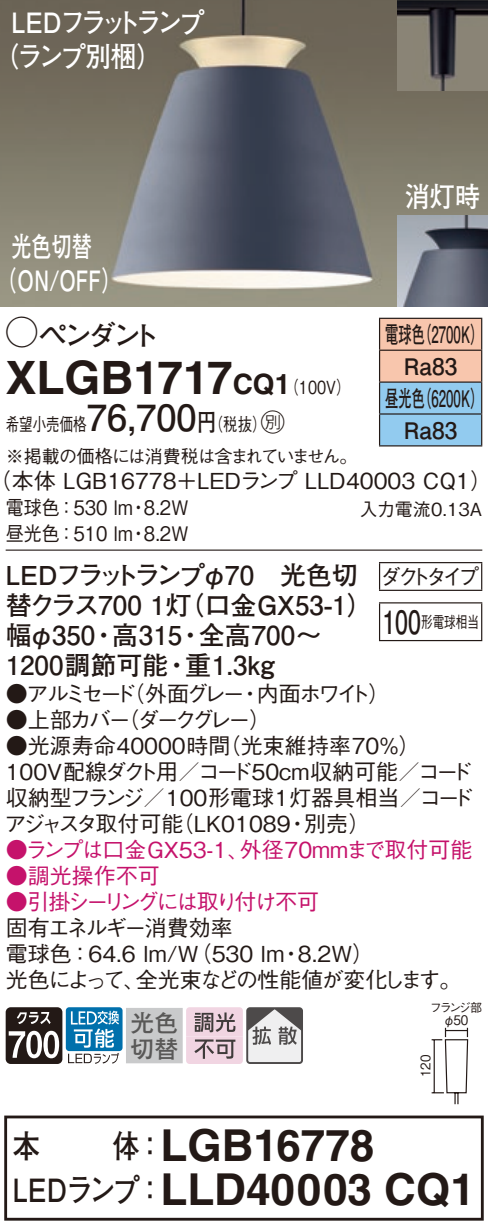
<style>
.page{position:relative;width:488px;height:1232px;background:#fff}
.page>*{position:absolute;margin:0;border:0;box-sizing:border-box;transform-origin:0 0}
.t1{font:700 46px "Helvetica LT Std";color:#231916}
.t2{font:700 44px "Helvetica LT Std";color:#231916}
.t3{font:700 36px "Futo Go B101 Pro";color:#231916}
.t4{font:700 32px "Futo Go B101 Pro";color:#231916;scale:.85 1}
.t5{font:700 32px "Futo Go B101 Pro";color:#231916;scale:.72 1}
.t6{font:700 28px/34px "Futo Go B101 Pro";letter-spacing:-.12em;color:#fff;scale:.9 1}
.t7{font:700 28px/34px "Futo Go B101 Pro";color:#fff;text-align:center;scale:.72 1}
.t8{font:700 28px "Futo Go B101 Pro";letter-spacing:-.13em;color:#231916}
.t9{font:700 28px "Futo Go B101 Pro";color:#fff;scale:.9 1}
.t10{font:700 28px "Helvetica LT Std";color:#231916}
.t11{font:700 26px "Futo Go B101 Pro";color:#231916}
.t12{font:700 26px "Futo Go B101 Pro";letter-spacing:-.11em;color:#231916}
.t13{font:24px/26px "Futo Go B101 Pro Bold 90 pv RKSJ H";color:#595857}
.t14{font:24px "Ford Classification 1";color:#231916}
.t15{font:700 22.8px/32px "Futo Go B101 Pro";color:#231916;scale:.58 1}
.t16{font:700 22.8px "Futo Go B101 Pro";color:#231916}
.t17{font:500 22px/26px "Gothic BBB Pro";color:#231916}
.t18{font:500 22px "Gothic BBB Pro";color:#c5126b}
.t19{font:500 22px "Gothic BBB Pro";letter-spacing:-.125em;color:#c5126b}
.t20{font:500 22px/26px "Gothic BBB Pro";letter-spacing:-.195em;color:#231916}
.t21{font:500 22px "Gothic BBB Pro";letter-spacing:-.075em;color:#231916}
.t22{font:500 22px "Gothic BBB Pro";letter-spacing:-.135em;color:#231916}
.t23{font:500 22px "Gothic BBB Pro";letter-spacing:-.03em;color:#c5126b}
.t24{font:500 22px "Gothic BBB Pro";color:#231916;scale:.94 1}
.t25{font:500 20px "Gothic BBB Pro";color:#231916;scale:.9 1}
.t26{font:500 18px/31.6px "Gothic BBB Pro";letter-spacing:-.04em;color:#231916;scale:.75 1}
.t27{font:500 18px "Gothic BBB Pro";letter-spacing:-.015em;color:#231916;scale:.8 1}
.t28{font:500 18px "Gothic BBB Pro";letter-spacing:-.015em;color:#231916}
.t29{font:500 16px "Gothic BBB Pro";color:#231916;scale:.72 1}
.t30{font:13.2px "Gothic BBB Pro Medium 90 pv RKSJ H";color:#231916;scale:.9 1}
.t31{font:12px "Gothic BBB Pro Medium 90 pv RKSJ H";letter-spacing:-.185em;color:#231916}
.s1{font-family:"Ford Classification 1";font-weight:400;font-size:32px}
.s2{font-family:"Helvetica LT Std";font-weight:700;font-size:28px}
.s3{font-family:"Gothic BBB Pro";font-weight:500;font-size:18px}
.s4{font-family:"Futo Go B101 Pro";font-weight:700;font-size:24px}
</style>
<div class="page">
<img style="left:0;top:0;width:488px;height:306px">
<img style="left:397px;top:215px;width:91px;height:91px">
<img style="left:397px;top:0;width:91px;height:91px">
<svg style="left:380px;top:319px;width:101px;height:126px;background:#c3c7cc"></svg>
<hr style="left:379px;top:317px;width:103px;height:2px;background:#231916">
<hr style="left:379px;top:319px;width:1px;height:30px;background:#231916">
<hr style="left:481px;top:319px;width:1px;height:30px;background:#231916">
<hr style="left:379px;top:349px;width:103px;height:2px;background:#231916">
<hr style="left:379px;top:351px;width:1px;height:30px;background:#231916">
<hr style="left:481px;top:351px;width:1px;height:30px;background:#231916">
<hr style="left:379px;top:381px;width:103px;height:2px;background:#231916">
<hr style="left:379px;top:382px;width:1px;height:31px;background:#231916">
<hr style="left:481px;top:382px;width:1px;height:31px;background:#231916">
<hr style="left:379px;top:413px;width:103px;height:1px;background:#231916">
<hr style="left:379px;top:414px;width:1px;height:31px;background:#231916">
<hr style="left:481px;top:414px;width:1px;height:31px;background:#231916">
<hr style="left:379px;top:445px;width:103px;height:1px;background:#231916">
<hr style="left:6px;top:549px;width:476px;height:1px;background:#231916">
<svg style="left:379px;top:563px;width:1px;height:26px"></svg>
<hr style="left:379px;top:562px;width:103px;height:1px;background:#231916">
<svg style="left:481px;top:563px;width:1px;height:26px"></svg>
<hr style="left:379px;top:589px;width:103px;height:2px;background:#231916">
<hr style="left:379px;top:603px;width:1px;height:37px;background:#231916">
<hr style="left:379px;top:602px;width:103px;height:1px;background:#231916">
<hr style="left:481px;top:603px;width:1px;height:37px;background:#231916">
<hr style="left:379px;top:639px;width:103px;height:2px;background:#231916">
<svg style="left:431px;top:1027px;width:37px;height:78px"></svg>
<svg style="left:6px;top:1007px;width:56px;height:56px"></svg>
<div style="left:66px;top:1006px;width:56px;height:44px;background:linear-gradient(to right,#0070ac,#0070ac);border-radius:3px"></div>
<svg style="left:68px;top:1010px;width:51px;height:53px"></svg>
<div style="left:127px;top:1008px;width:55px;height:54px;background:#c9cacb"></div>
<div style="left:126px;top:1007px;width:57px;height:56px;border:1px solid #c9cacb"></div>
<svg style="left:186px;top:1007px;width:114px;height:56px"></svg>
<div style="left:246px;top:1006px;width:57px;height:57px;border:2px solid #4d4a4a;border-radius:3px"></div>
<div style="left:4px;top:1115px;width:479px;height:105px;border:3px solid #231916"></div>
<p class="t6" style="left:-7px;top:2px;width:236px;text-indent:18px">LEDフラットランプ（ランプ別梱(</p>
<p class="t7" style="left:-3px;top:226px;width:175px">光色切替（ON/OFF(</p>
<p class="t9" style="left:404px;top:173px;width:86px">消灯時</p>
<p class="t8" style="left:6px;top:312px;width:156px"><span class="s1">A</span>ペンダント</p>
<p class="t15" style="left:418px;top:315px;width:115px">（2700 (K</p>
<p class="t15" style="left:385px;top:315px;width:70px">電球色</p>
<p class="t16" style="left:403px;top:348px;width:55px">Ra83</p>
<p class="t15" style="left:418px;top:379px;width:115px">（6200 (K</p>
<h1 class="t1" style="left:6px;top:349px;width:228px">XLGB1717</h1>
<p class="t10" style="left:233px;top:367px;width:43px">CQ</p>
<p class="t27" style="left:275px;top:372px;width:96px">（<span class="s2">1</span> 100 (V</p>
<p class="t15" style="left:403px;top:379px;width:94px;text-indent:-19px">昼光色<br>Ra83</p>
<h3 class="t3" style="left:87px;top:389px;width:111px">76,700</h3>
<p class="t14" style="left:252px;top:410px;width:34px">C<span class="s3">）</span></p>
<p class="t27" style="left:197px;top:410px;width:70px">（<span class="s4">円</span>税抜</p>
<p class="t26" style="left:6px;top:406px;width:470px">希望小売価格<br>※掲載の価格には消費税は含まれていません。</p>
<p class="t17" style="left:-10px;top:465px;width:503px">（本体 LGB16778＋LEDランプ LLD40003 CQ1(</p>
<p class="t25" style="left:144px;top:492px;width:51px">8.2W</p>
<p class="t25" style="left:6px;top:492px;width:143px">電球色：530 lm</p>
<p class="t28" style="left:359px;top:494px;width:124px">入力電流0.13A</p>
<p class="t25" style="left:129px;top:492px;width:21px">・</p>
<p class="t25" style="left:6px;top:518px;width:143px">昼光色：510 lm</p>
<p class="t25" style="left:144px;top:518px;width:51px">8.2W</p>
<p class="t25" style="left:129px;top:518px;width:21px">・</p>
<p class="t12" style="left:6px;top:554px;width:354px">LEDフラットランプφ70　光色切</p>
<p class="t11" style="left:6px;top:584px;width:369px">替クラス700 （灯1 口金GX53-1(</p>
<p class="t11" style="left:199px;top:614px;width:124px">全高700〜</p>
<p class="t11" style="left:6px;top:614px;width:91px">幅φ350</p>
<p class="t11" style="left:112px;top:614px;width:72px">高315</p>
<p class="t11" style="left:91px;top:614px;width:27px">・</p>
<p class="t11" style="left:177px;top:614px;width:27px">・</p>
<p class="t11" style="left:185px;top:644px;width:91px">重1.3kg</p>
<p class="t11" style="left:6px;top:644px;width:164px">1200調節可能</p>
<p class="t11" style="left:164px;top:644px;width:27px">・</p>
<p class="t17" style="left:123px;top:677px;width:123px">（外面グレー</p>
<p class="t17" style="left:257px;top:677px;width:135px">内面ホワイト(</p>
<p class="t20" style="left:117px;top:677px;width:155px;text-indent:-112px">●アルミセード<br>（ダークグレー(</p>
<p class="t17" style="left:239px;top:677px;width:23px">・</p>
<p class="t17" style="left:6px;top:703px;width:127px">●上部カバー</p>
<p class="t24" style="left:380px;top:558px;width:106px">ダクトタイプ</p>
<p class="t29" style="left:421px;top:608px;width:82px">形電球相当</p>
<h3 class="t5" style="left:382px;top:596px;width:55px">100</h3>
<p class="t17" style="left:219px;top:729px;width:203px">（光束維持率70％(</p>
<p class="t17" style="left:6px;top:729px;width:226px">●光源寿命40000時間</p>
<p class="t17" style="left:6px;top:755px;width:468px">100V配線ダクト用／コード50cm収納可能／コード</p>
<p class="t17" style="left:6px;top:781px;width:469px">収納型フランジ／100形電球1灯器具相当／コード</p>
<p class="t17" style="left:304px;top:807px;width:67px">別売(</p>
<p class="t17" style="left:172px;top:807px;width:120px">（LK01089</p>
<p class="t22" style="left:5px;top:805px;width:180px">アジャスタ取付可能</p>
<p class="t17" style="left:286px;top:807px;width:23px">・</p>
<p class="t18" style="left:6px;top:831px;width:245px">●ランプは口金GX53-1、</p>
<p class="t23" style="left:6px;top:857px;width:156px">●調光操作不可</p>
<p class="t19" style="left:6px;top:883px;width:315px">●引掛シーリングには取り付け不可</p>
<p class="t21" style="left:6px;top:909px;width:229px">固有エネルギー消費効率</p>
<p class="t17" style="left:298px;top:937px;width:78px">8.2W(</p>
<p class="t18" style="left:240px;top:831px;width:234px">外径70mmまで取付可能</p>
<p class="t17" style="left:136px;top:937px;width:327px;text-indent:-130px">電球色：64.6 lm （W/ 530 lm<br>全光束などの性能値が変化します。</p>
<p class="t17" style="left:280px;top:937px;width:23px">・</p>
<p class="t17" style="left:6px;top:963px;width:141px">光色によって、</p>
<h3 class="t4" style="left:13px;top:1120px;width:34px">本</h3>
<p class="t13" style="left:130px;top:1006px;width:49px">光色切替</p>
<h3 class="t4" style="left:113px;top:1120px;width:62px">体：</h3>
<h2 class="t2" style="left:160px;top:1117px;width:215px">LGB16778</h2>
<p class="t31" style="left:430px;top:997px;width:54px">フランジ部</p>
<p class="t30" style="left:414px;top:1076px;width:26px;rotate:-90deg">120</p>
<p class="t30" style="left:443px;top:1009px;width:29px">φ50</p>
<h3 class="t4" style="left:13px;top:1164px;width:179px">LEDランプ：</h3>
<h2 class="t2" style="left:160px;top:1161px;width:316px">LLD40003 CQ1</h2>
</div>
